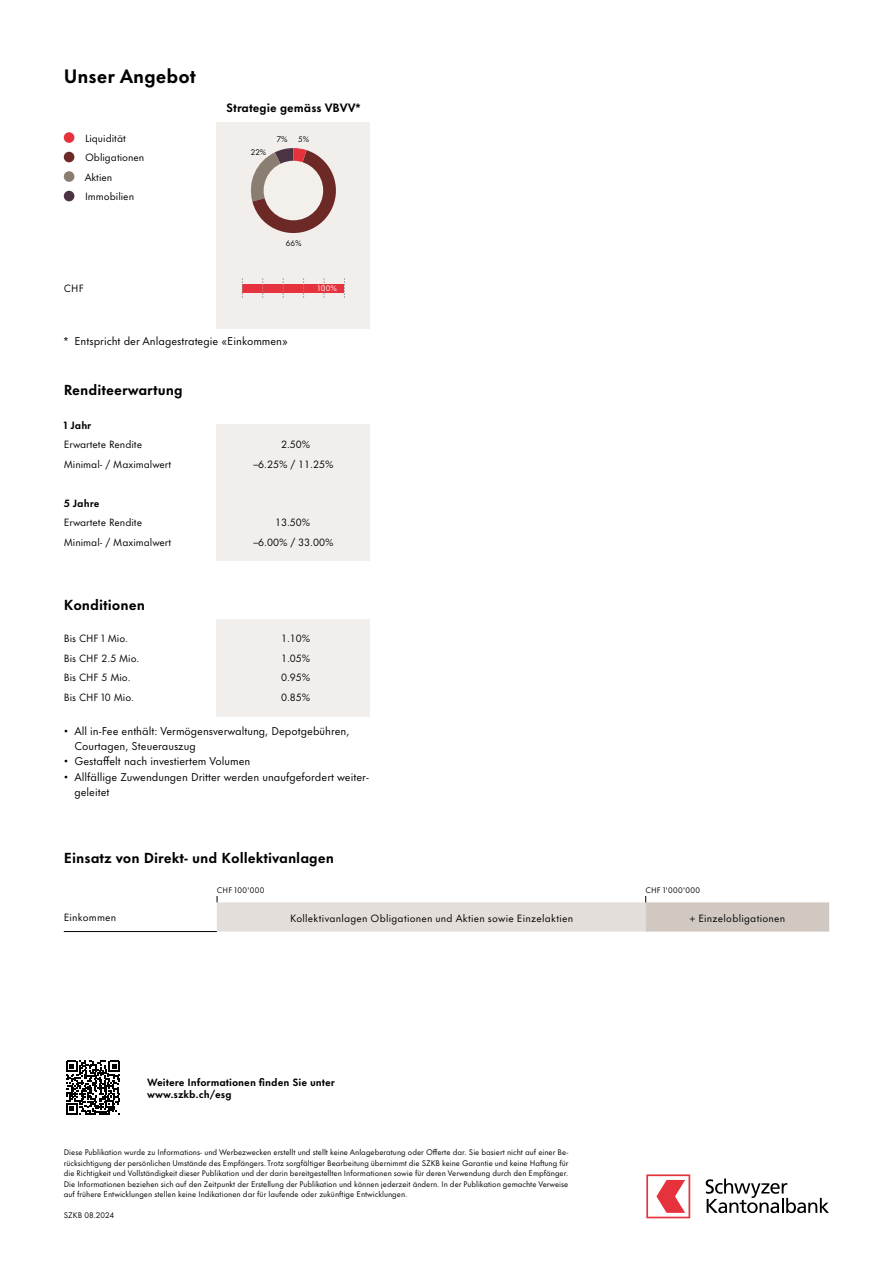
<style>
.page{position:relative;width:893px;height:1263px;background:#fff}
.page>*{position:absolute;margin:0;border:0;box-sizing:border-box;transform-origin:0 0}
.t1{font:700 18px "Futura Now Text";color:#000}
.t2{font:700 13.5px "Futura Now Text";color:#000}
.t3{font:700 11.25px "Futura Now Text";color:#000}
.t4{font:10.5px/15px "Futura Now Text";color:#000}
.t5{font:9.75px/19.5px "Futura Now Text";color:#000}
.t6{font:9.75px "Futura Now Text";letter-spacing:.025em;color:#000}
.t7{font:700 9.75px/12px "Futura Now Text";color:#000}
.t8{font:7.5px/10.5px "Futura Now Text";color:#000;text-align:justify}
.t9{font:7.5px "Futura Now Text";letter-spacing:.06em;color:#000}
.t10{font:7.5px "Futura Now Text";color:#fff}
</style>
<div class="page">
<svg style="left:706px;top:1178px;width:123px;height:35px"></svg>
<svg style="left:646px;top:1174px;width:44px;height:44px"></svg>
<div style="left:217px;top:122px;width:153px;height:206px;background:#f1eeec"></div>
<div style="left:217px;top:620px;width:153px;height:97px;background:#f1eeec"></div>
<div style="left:217px;top:425px;width:153px;height:136px;background:#f1eeec"></div>
<svg style="left:250px;top:148px;width:86px;height:85px"></svg>
<div style="left:264px;top:161px;width:59px;height:59px;background:#f3efeb;border-radius:50%"></div>
<div style="left:242px;top:284px;width:102px;height:8px;background:#e5323d"></div>
<svg style="left:242px;top:278px;width:1px;height:20px"></svg>
<svg style="left:344px;top:278px;width:1px;height:20px"></svg>
<svg style="left:324px;top:278px;width:1px;height:20px"></svg>
<svg style="left:303px;top:278px;width:1px;height:20px"></svg>
<svg style="left:283px;top:278px;width:1px;height:20px"></svg>
<svg style="left:263px;top:278px;width:1px;height:20px"></svg>
<svg style="left:66px;top:1061px;width:54px;height:54px"></svg>
<div style="left:64px;top:132px;width:10px;height:11px;background:#e5323d;border-radius:50%"></div>
<div style="left:64px;top:152px;width:10px;height:10px;background:#6d2925;border-radius:50%"></div>
<div style="left:64px;top:171px;width:10px;height:11px;background:#897e71;border-radius:50%"></div>
<div style="left:64px;top:191px;width:10px;height:10px;background:#4c3344;border-radius:50%"></div>
<hr style="left:64px;top:931px;width:153px;height:1px;background:#000">
<svg style="left:217px;top:896px;width:612px;height:35px"></svg>
<h1 class="t1" style="left:64px;top:61px;width:134px">Unser Angebot</h1>
<h3 class="t5" style="left:85px;top:128px;width:61px">Liquidität<br>Obligationen<br>Aktien<br>Immobilien</h3>
<h3 class="t3" style="left:226px;top:98px;width:136px">Strategie gemäss VBVV*</h3>
<p class="t8" style="left:251px;top:146px;width:17px">22%</p>
<p class="t8" style="left:277px;top:133px;width:12px">7%</p>
<p class="t8" style="left:298px;top:133px;width:13px">5%</p>
<p class="t8" style="left:286px;top:237px;width:17px">66%</p>
<h3 class="t5" style="left:64px;top:278px;width:22px">CHF</h3>
<p class="t10" style="left:318px;top:282px;width:21px">100%</p>
<h3 class="t4" style="left:64px;top:333px;width:226px">* Entspricht der Anlagestrategie «Einkommen»</h3>
<h2 class="t2" style="left:64px;top:379px;width:120px">Renditeerwartung</h2>
<h3 class="t7" style="left:64px;top:418px;width:29px">1 Jahr</h3>
<h3 class="t5" style="left:64px;top:434px;width:80px">Erwartete Rendite</h3>
<h3 class="t5" style="left:281px;top:434px;width:31px">2.50%</h3>
<h3 class="t5" style="left:64px;top:453px;width:109px">Minimal- / Maximalwert</h3>
<h3 class="t5" style="left:253px;top:453px;width:82px">–6.25% / 11.25%</h3>
<h3 class="t7" style="left:64px;top:496px;width:37px">5 Jahre</h3>
<h3 class="t5" style="left:64px;top:512px;width:80px">Erwartete Rendite</h3>
<h3 class="t5" style="left:275px;top:512px;width:37px">13.50%</h3>
<h3 class="t5" style="left:64px;top:531px;width:109px">Minimal- / Maximalwert</h3>
<h3 class="t5" style="left:253px;top:531px;width:82px">–6.00% / 33.00%</h3>
<h2 class="t2" style="left:64px;top:593px;width:83px">Konditionen</h2>
<h3 class="t5" style="left:64px;top:628px;width:66px">Bis CHF 1 Mio.</h3>
<h3 class="t5" style="left:281px;top:628px;width:31px">1.10%</h3>
<h3 class="t5" style="left:64px;top:648px;width:77px">Bis CHF 2.5 Mio.</h3>
<h3 class="t5" style="left:281px;top:648px;width:31px">1.05%</h3>
<h3 class="t5" style="left:64px;top:667px;width:68px">Bis CHF 5 Mio.</h3>
<h3 class="t5" style="left:281px;top:667px;width:31px">0.95%</h3>
<h3 class="t5" style="left:64px;top:687px;width:72px">Bis CHF 10 Mio.</h3>
<h3 class="t5" style="left:281px;top:687px;width:31px">0.85%</h3>
<h3 class="t4" style="left:74px;top:723px;width:277px;text-indent:-11px">• All in-Fee enthält: Vermögensverwaltung, Depotgebühren,<br>Courtagen, Steuerauszug</h3>
<h3 class="t4" style="left:64px;top:753px;width:188px">• Gestaffelt nach investiertem Volumen</h3>
<h3 class="t4" style="left:74px;top:768px;width:296px;text-indent:-11px">• Allfällige Zuwendungen Dritter werden unaufgefordert weiter&shy;geleitet</h3>
<h2 class="t2" style="left:64px;top:847px;width:272px">Einsatz von Direkt- und Kollektivanlagen</h2>
<p class="t8" style="left:217px;top:884px;width:49px">CHF 100'000</p>
<p class="t9" style="left:645px;top:884px;width:56px">CHF 1'000'000</p>
<h3 class="t6" style="left:64px;top:909px;width:54px">Einkommen</h3>
<h3 class="t6" style="left:290px;top:910px;width:285px">Kollektivanlagen Obligationen und Aktien sowie Einzelaktien</h3>
<h3 class="t6" style="left:689px;top:910px;width:97px">+ Einzelobligationen</h3>
<h3 class="t7" style="left:147px;top:1075px;width:189px">Weitere Informationen finden Sie unter www.szkb.ch/esg</h3>
<p class="t8" style="left:64px;top:1147px;width:506px">Diese Publikation wurde zu Informations- und Werbezwecken erstellt und stellt keine Anlageberatung oder Offerte dar. Sie basiert nicht auf einer Be&shy;rücksichtigung der persönlichen Umstände des Empfängers. Trotz sorgfältiger Bearbeitung übernimmt die SZKB keine Garantie und keine Haftung für die Richtigkeit und Vollständigkeit dieser Publikation und der darin bereitgestellten Informationen sowie für deren Verwendung durch den Empfänger.<br>Die Informationen beziehen sich auf den Zeitpunkt der Erstellung der Publikation und können jederzeit ändern. In der Publikation gemachte Verweise auf frühere Entwicklungen stellen keine Indikationen dar für laufende oder zukünftige Entwicklungen.</p>
<p class="t8" style="left:64px;top:1210px;width:52px">SZKB 08.2024</p>
</div>
